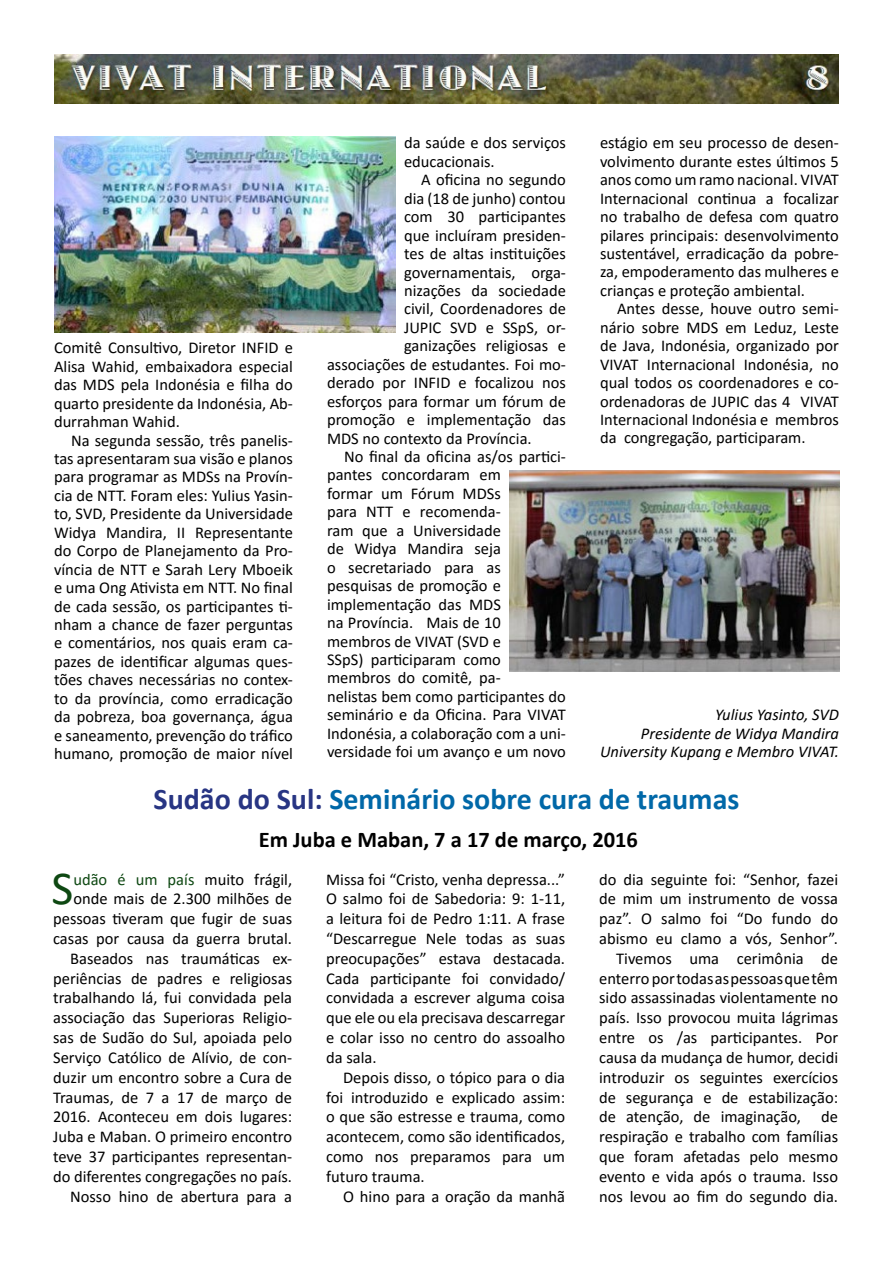
<style>
.page{position:relative;width:893px;height:1263px;background:#fff}
.page>*{position:absolute;margin:0;border:0;box-sizing:border-box;transform-origin:0 0}
.t1{font:47.7px "Calibri";color:#0e4812}
.t2{font:700 30px "Calibri";color:#0068a8}
.t3{font:700 22.5px "Calibri";color:#000}
.t4{font:16.5px/19.8px "Calibri";color:#000;text-align:justify}
.t5{font:italic 16.5px/18.5px "Calibri";color:#000;text-align:right}
.s1{color:#283583}
.s2{color:#0e4812}
</style>
<div class="page">
<img style="left:54px;top:54px;width:785px;height:49px">
<img style="left:54px;top:136px;width:342px;height:196px">
<img style="left:509px;top:471px;width:331px;height:201px">
<p class="t4" style="left:600px;top:133px;width:240px;line-height:18.5px">estágio em seu processo de desen&shy;volvimento durante estes últimos 5 anos como um ramo nacional. VIVAT Internacional continua a focalizar no trabalho de defesa com quatro pilares principais: desenvolvimento sustentável, erradicação da pobre&shy;za, empoderamento das mulheres e crianças e proteção ambiental.</p>
<p class="t4" style="left:600px;top:299px;width:240px;line-height:18.5px;text-indent:17px">Antes desse, houve outro semi&shy;nário sobre MDS em Leduz, Leste de Java, Indonésia, organizado por VIVAT Internacional Indonésia, no qual todos os coordenadores e co&shy;ordenadoras de JUPIC das 4 VIVAT Internacional Indonésia e membros da congregação, participaram.</p>
<p class="t4" style="left:404px;top:133px;width:163px;line-height:18.5px">da saúde e dos serviços educacionais.</p>
<p class="t4" style="left:421px;top:169px;width:146px">A oficina no segundo</p>
<p class="t4" style="left:404px;top:188px;width:163px">dia (18 de junho) contou</p>
<p class="t4" style="left:404px;top:206px;width:163px">com 30 participantes</p>
<p class="t4" style="left:404px;top:225px;width:163px">que incluíram presiden-</p>
<p class="t4" style="left:404px;top:243px;width:163px">tes de altas instituições</p>
<p class="t4" style="left:404px;top:262px;width:163px">governamentais, orga-</p>
<p class="t4" style="left:404px;top:280px;width:163px">nizações da sociedade</p>
<p class="t4" style="left:404px;top:299px;width:163px">civil, Coordenadores de</p>
<p class="t4" style="left:404px;top:317px;width:163px">JUPIC SVD e SSpS, or-</p>
<p class="t4" style="left:404px;top:335px;width:163px">ganizações religiosas e</p>
<p class="t4" style="left:327px;top:354px;width:240px">associações de estudantes. Foi mo-</p>
<p class="t4" style="left:327px;top:372px;width:240px">derado por INFID e focalizou nos</p>
<p class="t4" style="left:327px;top:391px;width:240px">esforços para formar um fórum de</p>
<p class="t4" style="left:327px;top:409px;width:240px">promoção e implementação das</p>
<p class="t4" style="left:327px;top:428px;width:206px">MDS no contexto da Província.</p>
<p class="t4" style="left:344px;top:446px;width:223px">No final da oficina as/os partici-</p>
<p class="t4" style="left:327px;top:465px;width:175px">pantes concordaram em</p>
<p class="t4" style="left:327px;top:483px;width:175px">formar um Fórum MDSs</p>
<p class="t4" style="left:327px;top:501px;width:175px">para NTT e recomenda-</p>
<p class="t4" style="left:327px;top:520px;width:175px">ram que a Universidade</p>
<p class="t4" style="left:327px;top:538px;width:175px">de Widya Mandira seja</p>
<p class="t4" style="left:327px;top:557px;width:175px">o secretariado para as</p>
<p class="t4" style="left:327px;top:575px;width:175px">pesquisas de promoção e</p>
<p class="t4" style="left:327px;top:594px;width:175px">implementação das MDS</p>
<p class="t4" style="left:327px;top:612px;width:175px">na Província. Mais de 10</p>
<p class="t4" style="left:327px;top:631px;width:175px">membros de VIVAT (SVD e</p>
<p class="t4" style="left:327px;top:649px;width:175px">SSpS) participaram como</p>
<p class="t4" style="left:327px;top:668px;width:175px">membros do comitê, pa-</p>
<p class="t4" style="left:327px;top:686px;width:240px">nelistas bem como participantes do</p>
<p class="t4" style="left:327px;top:704px;width:240px">seminário e da Oficina. Para VIVAT</p>
<p class="t4" style="left:327px;top:723px;width:240px">Indonésia, a colaboração com a uni-</p>
<p class="t4" style="left:327px;top:741px;width:240px">versidade foi um avanço e um novo</p>
<p class="t4" style="left:54px;top:338px;width:240px;line-height:18.5px">Comitê Consultivo, Diretor INFID e Alisa Wahid, embaixadora especial das MDS pela Indonésia e filha do quarto presidente da Indonésia, Ab&shy;durrahman Wahid.</p>
<p class="t4" style="left:54px;top:430px;width:240px;line-height:18.5px;text-indent:17px">Na segunda sessão, três panelis&shy;tas apresentaram sua visão e planos para programar as MDSs na Provín&shy;cia de NTT. Foram eles: Yulius Yasin&shy;to, SVD, Presidente da Universidade Widya Mandira, II Representante do Corpo de Planejamento da Pro&shy;víncia de NTT e Sarah Lery Mboeik e uma Ong Ativista em NTT. No final de cada sessão, os participantes ti&shy;nham a chance de fazer perguntas e comentários, nos quais eram ca&shy;pazes de identificar algumas ques&shy;tões chaves necessárias no contex&shy;to da província, como erradicação da pobreza, boa governança, água e saneamento, prevenção do tráfico humano, promoção de maior nível</p>
<p class="t5" style="left:600px;top:705px;width:240px">Yulius Yasinto, SVD<br>Presidente de Widya Mandira<br>University Kupang e Membro VIVAT.</p>
<h2 class="t2" style="left:154px;top:778px;width:587px"><span class="s1">Sudão do Sul:</span> Seminário sobre cura de traumas</h2>
<h3 class="t3" style="left:259px;top:824px;width:381px">Em Juba e Maban, 7 a 17 de março, 2016</h3>
<p class="t4" style="left:53px;top:869px;width:240px;text-align:right"><span class="s2">udão é um país</span> muito frágil, onde mais de 2.300 milhões de pessoas tiveram que fugir de suas casas por causa da guerra brutal.<br>Baseados nas traumáticas ex&shy;periências de padres e religiosas trabalhando lá, fui convidada pela associação das Superioras Religio&shy;sas de Sudão do Sul, apoiada pelo<br>Serviço Católico de Alívio, de con&shy;duzir um encontro sobre a Cura de<br>Traumas, de 7 a 17 de março de<br>2016. Aconteceu em dois lugares:<br>Juba e Maban. O primeiro encontro teve 37 participantes representan&shy;do diferentes congregações no país.<br>Nosso hino de abertura para a</p>
<p class="t4" style="left:326px;top:869px;width:240px">Missa foi “Cristo, venha depressa...” O salmo foi de Sabedoria: 9: 1-11, a leitura foi de Pedro 1:11. A frase “Descarregue Nele todas as suas preocupações” estava destacada.<br>Cada participante foi convidado/ convidada a escrever alguma coisa que ele ou ela precisava descarregar e colar isso no centro do assoalho da sala.</p>
<h1 class="t1" style="left:51px;top:855px;width:23px">S</h1>
<p class="t4" style="left:326px;top:1067px;width:240px;text-indent:17px">Depois disso, o tópico para o dia foi introduzido e explicado assim: o que são estresse e trauma, como acontecem, como são identificados, como nos preparamos para um futuro trauma.</p>
<p class="t4" style="left:343px;top:1186px;width:223px">O hino para a oração da manhã</p>
<p class="t4" style="left:599px;top:869px;width:240px;text-align:right">do dia seguinte foi: “Senhor, fazei de mim um instrumento de vossa paz”. O salmo foi “Do fundo do abismo eu clamo a vós, Senhor”.<br>Tivemos uma cerimônia de enterro por todas as pessoas que têm sido assassinadas violentamente no país. Isso provocou muita lágrimas entre os /as participantes. Por causa da mudança de humor, decidi introduzir os seguintes exercícios de segurança e de estabilização: de atenção, de imaginação, de respiração e trabalho com famílias que foram afetadas pelo mesmo evento e vida após o trauma. Isso nos levou ao fim do segundo dia.</p>
</div>
